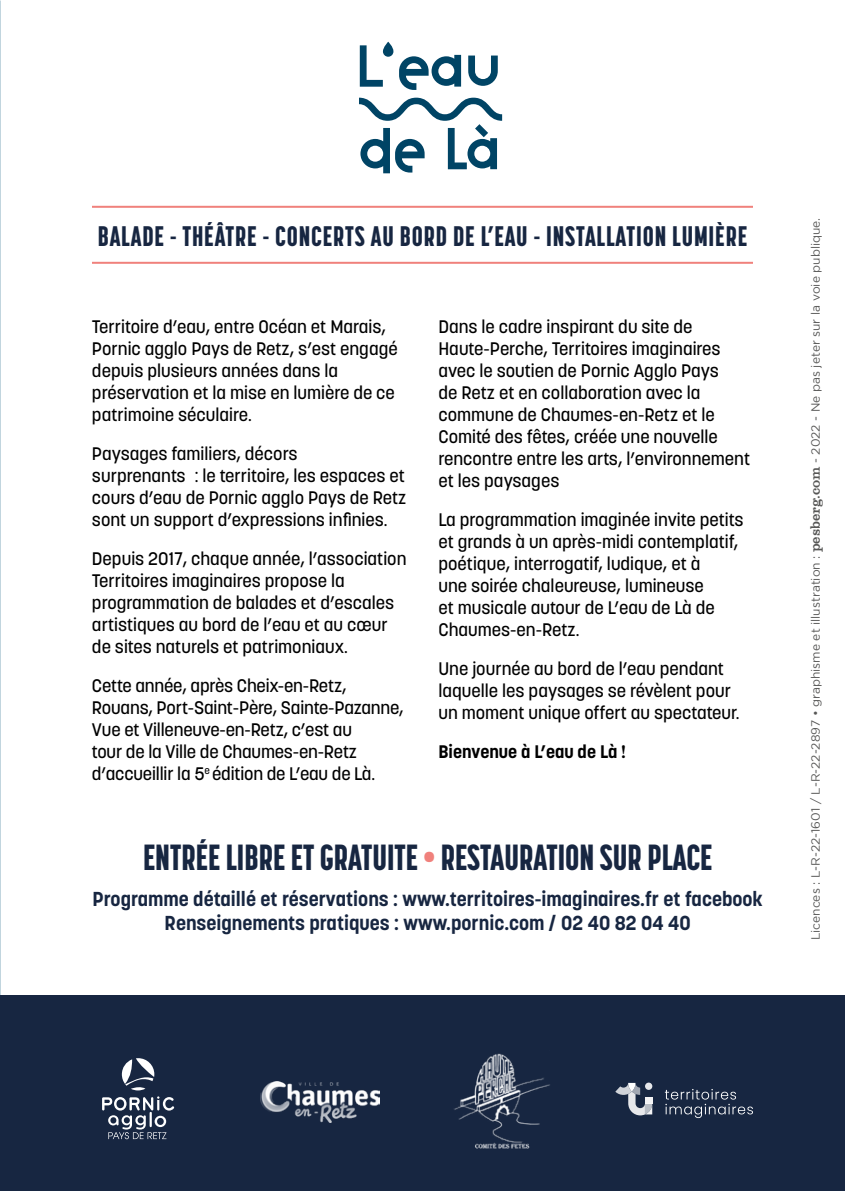
<style>
.page{position:relative;width:845px;height:1191px;background:#fff}
.page>*{position:absolute;margin:0;border:0;box-sizing:border-box;transform-origin:0 0}
.t1{font:800 36px "Korolev Compressed";color:#172641}
.t2{font:800 28px "Korolev Compressed";letter-spacing:.03em;color:#172641}
.t3{font:700 20px/24px "Korolev";color:#172641;text-align:center}
.t4{font:500 18px/22px "Korolev";color:#000}
.t5{font:700 18px "Korolev";color:#000}
.t6{font:12px "Gotham";color:#575756}
.s1{color:#f0817c}
.s2{font-family:"Clarendon T";font-weight:500;font-size:14px}
</style>
<div class="page">
<svg style="left:360px;top:45px;width:23px;height:42px"></svg>
<svg style="left:399px;top:55px;width:62px;height:35px"></svg>
<svg style="left:468px;top:56px;width:30px;height:30px"></svg>
<svg style="left:359px;top:98px;width:143px;height:75px"></svg>
<svg style="left:383px;top:42px;width:10px;height:15px"></svg>
<img style="left:0;top:0;width:1px;height:1191px">
<div style="left:0;top:995px;width:845px;height:196px;background:#172641"></div>
<img style="left:260px;top:1081px;width:120px;height:41px">
<img style="left:454px;top:1053px;width:96px;height:96px">
<svg style="left:665px;top:1089px;width:88px;height:29px"></svg>
<svg style="left:615px;top:1083px;width:37px;height:32px"></svg>
<svg style="left:102px;top:1096px;width:72px;height:43px"></svg>
<svg style="left:122px;top:1058px;width:32px;height:32px"></svg>
<hr style="left:92px;top:206px;width:661px;height:2px;background:#f0817c">
<hr style="left:92px;top:262px;width:661px;height:2px;background:#f0817c">
<h2 class="t2" style="left:98px;top:220px;width:651px">BALADE - THÉÂTRE - CONCERTS AU BORD DE L’EAU - INSTALLATION LUMIÈRE</h2>
<p class="t4" style="left:92px;top:316px;width:307px">Territoire d’eau, entre Océan et Marais, Pornic agglo Pays de Retz, s’est engagé depuis plusieurs années dans la préservation et la mise en lumière de ce patrimoine séculaire.</p>
<p class="t4" style="left:92px;top:443px;width:316px">Paysages familiers, décors<br>surprenants : le territoire, les espaces et cours d’eau de Pornic agglo Pays de Retz sont un support d’expressions infinies.</p>
<p class="t4" style="left:92px;top:548px;width:316px">Depuis 2017, chaque année, l’association Territoires imaginaires propose la programmation de balades et d’escales artistiques au bord de l’eau et au cœur de sites naturels et patrimoniaux.</p>
<p class="t4" style="left:92px;top:674px;width:313px">Cette année, après Cheix-en-Retz, Rouans, Port-Saint-Père, Sainte-Pazanne, Vue et Villeneuve-en-Retz, c’est au<br>tour de la Ville de Chaumes-en-Retz d’accueillir la 5<sup>e</sup> édition de L’eau de Là.</p>
<p class="t4" style="left:438px;top:316px;width:313px">Dans le cadre inspirant du site de Haute-Perche, Territoires imaginaires avec le soutien de Pornic Agglo Pays<br>de Retz et en collaboration avec la commune de Chaumes-en-Retz et le Comité des fêtes, créée une nouvelle rencontre entre les arts, l’environnement et les paysages</p>
<p class="t4" style="left:438px;top:508px;width:306px">La programmation imaginée invite petits et grands à un après-midi contemplatif, poétique, interrogatif, ludique, et à<br>une soirée chaleureuse, lumineuse<br>et musicale autour de L’eau de Là de Chaumes-en-Retz.</p>
<p class="t4" style="left:438px;top:657px;width:302px">Une journée au bord de l’eau pendant laquelle les paysages se révèlent pour un moment unique offert au spectateur.</p>
<p class="t5" style="left:438px;top:740px;width:189px">Bienvenue à L’eau de Là !</p>
<h1 class="t1" style="left:143px;top:836px;width:571px">ENTRÉE LIBRE ET GRATUITE <span class="s1">•</span> RESTAURATION SUR PLACE</h1>
<p class="t3" style="left:92px;top:886px;width:672px">Programme détaillé et réservations : www.territoires-imaginaires.fr et facebook<br>Renseignements pratiques : www.pornic.com / 02 40 82 04 40</p>
<p class="t6" style="left:811px;top:940px;width:724px;rotate:-90deg">Licences : L-R-22-1601 / L-R-22-2897 • graphisme et illustration : <span class="s2">pesberg.com</span> - 2022 - Ne pas jeter sur la voie publique.</p>
</div>
